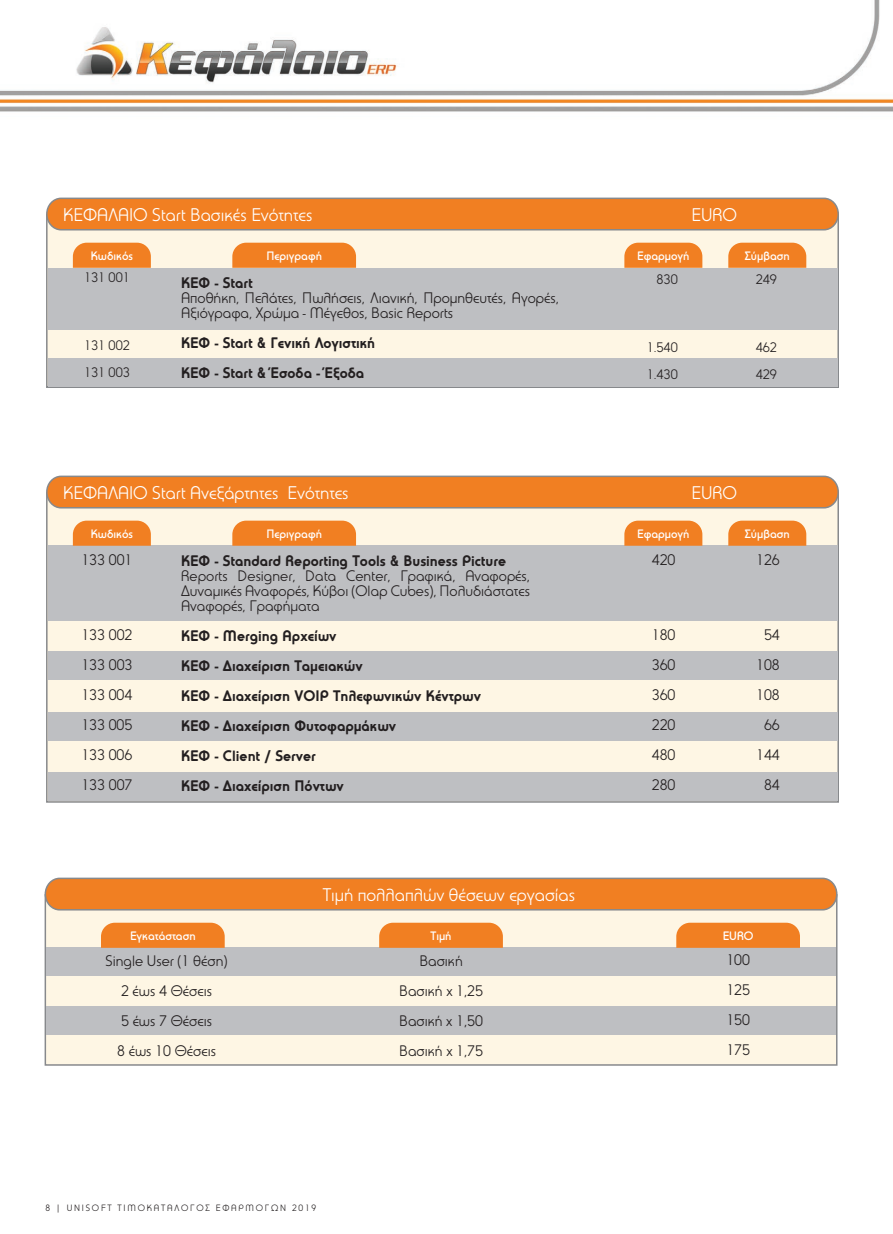
<style>
.page{position:relative;width:893px;height:1234px;background:#fff}
.page>*{position:absolute;margin:0;border:0;box-sizing:border-box;transform-origin:0 0}
.t1{font:18px "PF Universal";color:#fff}
.t2{font:15px/30px "PF Universal";color:#231f20;text-align:justify}
.t3{font:700 15px/30px "PF Universal";color:#231f20}
.t4{font:13.5px/27px "PF Universal";color:#231f20}
.t5{font:500 12px "PF Universal";color:#fff}
.t6{font:9px "PF Universal";letter-spacing:.2em;color:#231f20}
</style>
<div class="page">
<img style="left:0;top:0;width:893px;height:1066px">
<div style="left:46px;top:214px;width:793px;height:174px;background:#fef6e4;border:2px solid #87898c"></div>
<div style="left:46px;top:492px;width:793px;height:310px;background:#fef6e4;border:2px solid #87898c"></div>
<div style="left:47px;top:198px;width:791px;height:32px;background:#f17f22;border-radius:15px"></div>
<div style="left:46px;top:197px;width:793px;height:33px;border:2px solid #87898c;border-radius:15px"></div>
<div style="left:47px;top:476px;width:791px;height:31px;background:#f17f22;border-radius:15px"></div>
<div style="left:46px;top:475px;width:793px;height:33px;border:2px solid #87898c;border-radius:15px"></div>
<div style="left:48px;top:268px;width:789px;height:61px;background:#bebfc2"></div>
<div style="left:48px;top:545px;width:789px;height:75px;background:#bebfc2"></div>
<div style="left:48px;top:358px;width:789px;height:28px;background:#bebfc2"></div>
<div style="left:48px;top:651px;width:789px;height:29px;background:#bebfc2"></div>
<div style="left:48px;top:712px;width:789px;height:28px;background:#bebfc2"></div>
<div style="left:48px;top:772px;width:789px;height:29px;background:#bebfc2"></div>
<svg style="left:73px;top:243px;width:78px;height:25px;background:#f1842b"></svg>
<svg style="left:73px;top:520px;width:78px;height:25px;background:#f1872f"></svg>
<svg style="left:624px;top:243px;width:78px;height:25px;background:#f1842b"></svg>
<svg style="left:624px;top:520px;width:78px;height:25px;background:#f1872f"></svg>
<svg style="left:728px;top:243px;width:78px;height:25px;background:#f1842b"></svg>
<svg style="left:728px;top:520px;width:78px;height:25px;background:#f1872f"></svg>
<svg style="left:232px;top:243px;width:124px;height:25px;background:#f18328"></svg>
<svg style="left:232px;top:520px;width:124px;height:25px;background:#f1852c"></svg>
<div style="left:45px;top:893px;width:792px;height:172px;background:#fef6e4;border:2px solid #87898c"></div>
<div style="left:45px;top:878px;width:792px;height:31px;background:#f17f22;border-radius:15px"></div>
<div style="left:45px;top:877px;width:792px;height:33px;border:2px solid #87898c;border-radius:15px"></div>
<div style="left:46px;top:947px;width:790px;height:28px;background:#bebfc2"></div>
<div style="left:46px;top:1006px;width:790px;height:28px;background:#bebfc2"></div>
<svg style="left:101px;top:922px;width:124px;height:25px;background:#f1852d"></svg>
<svg style="left:379px;top:922px;width:124px;height:25px;background:#f1852d"></svg>
<svg style="left:676px;top:922px;width:124px;height:25px;background:#f1852d"></svg>
<p class="t1" style="left:63px;top:204px;width:251px">ΚΕΦΑΛΑΙΟ Start Βασικές Ενότητες</p>
<p class="t1" style="left:691px;top:204px;width:47px">EURO</p>
<p class="t5" style="left:91px;top:248px;width:44px">Κωδικός</p>
<p class="t5" style="left:266px;top:248px;width:57px">Περιγραφή</p>
<p class="t5" style="left:637px;top:248px;width:54px">Εφαρμογή</p>
<p class="t5" style="left:745px;top:248px;width:46px">Σύμβαση</p>
<p class="t4" style="left:84px;top:264px;width:47px">131 001</p>
<p class="t4" style="left:84px;top:331px;width:47px">131 002<br>131 003</p>
<p class="t3" style="left:181px;top:267px;width:73px">ΚΕΦ - Start</p>
<p class="t2" style="left:181px;top:289px;width:379px;line-height:15px">Αποθήκη, Πελάτες, Πωλήσεις, Λιανική, Προμηθευτές, Αγορές,<br>Αξιόγραφα, Χρώμα - Μέγεθος, Basic Reports</p>
<p class="t3" style="left:181px;top:327px;width:196px">ΚΕΦ - Start &amp; Γενική Λογιστική<br>ΚΕΦ - Start &amp; Έσοδα - Έξοδα</p>
<p class="t4" style="left:656px;top:266px;width:23px">830</p>
<p class="t4" style="left:647px;top:333px;width:33px">1.540<br>1.430</p>
<p class="t4" style="left:756px;top:266px;width:23px">249</p>
<p class="t4" style="left:756px;top:333px;width:23px">462<br>429</p>
<p class="t1" style="left:63px;top:482px;width:287px">ΚΕΦΑΛΑΙΟ Start Ανεξάρτητες Ενότητες</p>
<p class="t1" style="left:691px;top:482px;width:47px">EURO</p>
<p class="t5" style="left:91px;top:526px;width:44px">Κωδικός</p>
<p class="t5" style="left:266px;top:526px;width:57px">Περιγραφή</p>
<p class="t5" style="left:637px;top:526px;width:54px">Εφαρμογή</p>
<p class="t5" style="left:745px;top:526px;width:46px">Σύμβαση</p>
<p class="t2" style="left:81px;top:544px;width:52px">133 001</p>
<p class="t2" style="left:81px;top:619px;width:52px">133 002<br>133 003<br>133 004<br>133 005<br>133 006<br>133 007</p>
<p class="t3" style="left:181px;top:545px;width:327px">ΚΕΦ - Standard Reporting Tools &amp; Business Picture</p>
<p class="t2" style="left:181px;top:567px;width:350px;line-height:15px">Reports Designer, Data Center, Γραφικά, Αναφορές, Δυναμικές Αναφορές, Κύβοι (Olap Cubes), Πολυδιάστατες Αναφορές, Γραφήματα</p>
<p class="t3" style="left:181px;top:620px;width:301px">ΚΕΦ - Merging Αρχείων<br>KΕΦ - Διαχείριση Ταμειακών<br>KΕΦ - Διαχείριση VOIP Τηλεφωνικών Κέντρων<br>ΚΕΦ - Διαχείριση Φυτοφαρμάκων<br>ΚΕΦ - Client / Server<br>ΚΕΦ - Διαχείριση Πόντων</p>
<p class="t2" style="left:652px;top:544px;width:25px">420</p>
<p class="t2" style="left:652px;top:619px;width:25px">180<br>360<br>360<br>220<br>480<br>280</p>
<p class="t2" style="left:756px;top:544px;width:25px">126</p>
<p class="t2" style="left:756px;top:619px;width:25px;text-align:center">54<br>108<br>108<br>66<br>144<br>84</p>
<p class="t1" style="left:323px;top:883px;width:254px">Τιμή πολλαπλών θέσεων εργασίας</p>
<p class="t5" style="left:130px;top:928px;width:67px">Εγκατάσταση</p>
<p class="t5" style="left:430px;top:928px;width:23px">Τιμή</p>
<p class="t5" style="left:723px;top:928px;width:32px">EURO</p>
<p class="t2" style="left:106px;top:945px;width:123px;text-align:center">Single User (1 θέση)<br>2 έως 4 Θέσεις<br>5 έως 7 Θέσεις<br>8 έως 10 Θέσεις</p>
<p class="t2" style="left:399px;top:945px;width:85px;text-align:center">Βασική<br>Βασική x 1,25<br>Βασική x 1,50<br>Βασική χ 1,75</p>
<p class="t2" style="left:726px;top:944px;width:25px">100<br>125<br>150<br>175</p>
<p class="t6" style="left:45px;top:1202px;width:272px">8 | UNISOFT ΤΙΜΟΚΑΤΑΛΟΓΟΣ ΕΦΑΡΜΟΓΩΝ 2019</p>
</div>
